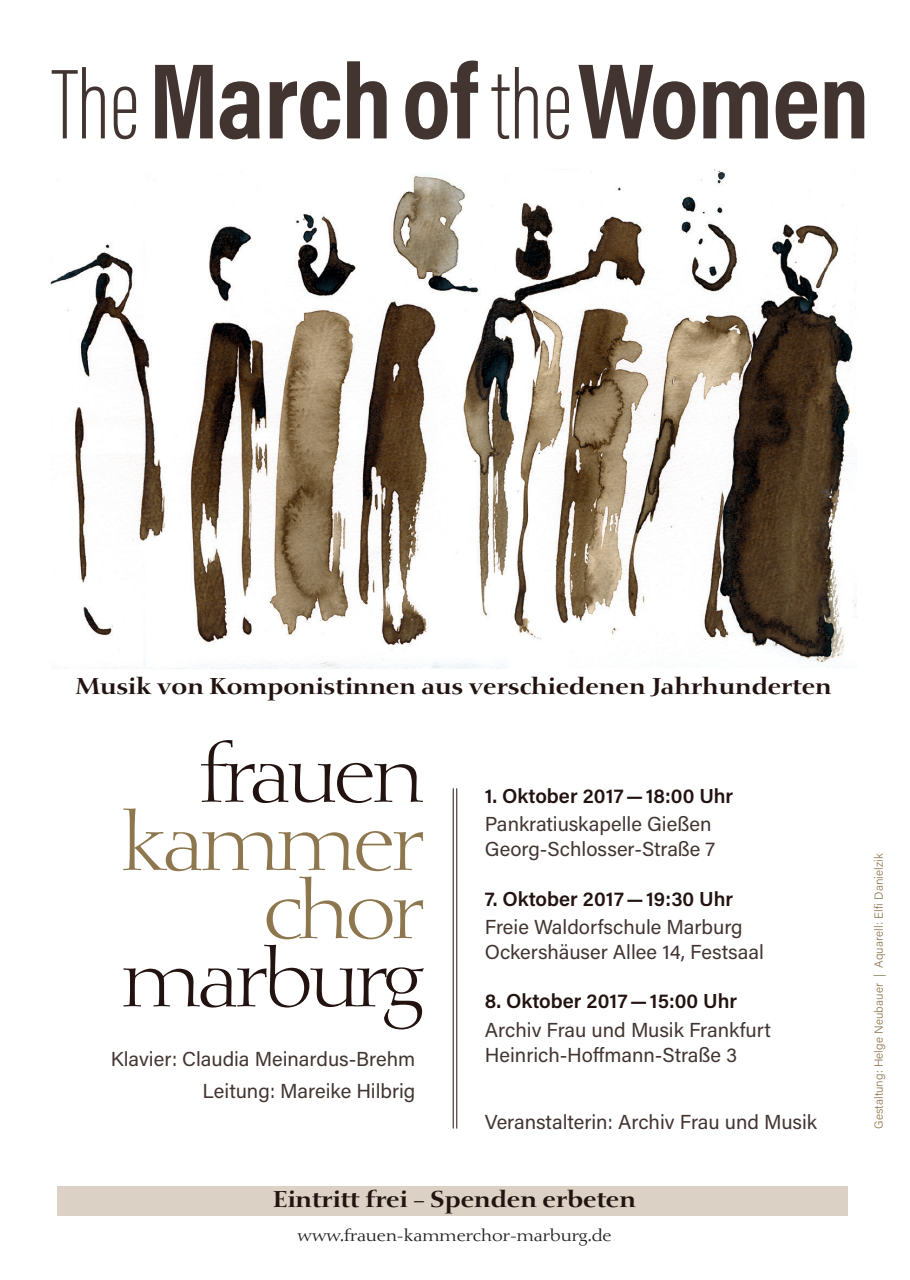
<style>
.page{position:relative;width:910px;height:1280px;background:#fff}
.page>*{position:absolute;margin:0;border:0;box-sizing:border-box;transform-origin:0 0}
.t1{font:700 108.6px "Acumin Pro Cond";letter-spacing:-.01em;color:#423531}
.t2{font:300 83.1px "Diotima Classic LT Pro";letter-spacing:-.05em;color:#221310}
.t3{font:300 83.1px "Diotima Classic LT Pro";letter-spacing:-.05em;color:#8e774f}
.t4{font:700 23.4px "Diotima Classic LT Pro";color:#221310}
.Loc__Perso{font:20.25px "Acumin Pro";color:#423531}
.Date{font:600 20.25px "Acumin Pro";letter-spacing:.005em;color:#221310}
.t5{font:17.1px "Diotima Classic LT Pro";color:#231f20}
.t6{font:300 11.7px "Acumin Pro";letter-spacing:.01em;color:#8e774f}
.s1{font-family:"Acumin Pro Extra Cond";font-weight:200;font-size:102.3px}
</style>
<div class="page">
<div style="left:57px;top:1186px;width:790px;height:29px;background:#dbd1c4"></div>
<img style="left:50px;top:169px;width:806px;height:500px">
<hr style="left:456px;top:788px;width:1px;height:340px;background:#221310">
<hr style="left:453px;top:788px;width:1px;height:340px;background:#221310">
<p class="t1" style="left:52px;top:29px;width:819px"><span class="s1">The</span> Marchof <span class="s1">the</span>Women</p>
<p class="t4" style="left:76px;top:673px;width:758px">Musik von Komponistinnen aus verschiedenen Jahrhunderten</p>
<p class="t2" style="left:199px;top:726px;width:227px">frauen</p>
<p class="t3" style="left:121px;top:795px;width:305px">kammer</p>
<p class="t3" style="left:263px;top:863px;width:163px">chor</p>
<p class="t2" style="left:121px;top:931px;width:304px">marburg</p>
<p class="Date" style="left:485px;top:782px;width:250px">1. Oktober 2017—18:00 Uhr</p>
<p class="Loc__Perso" style="left:485px;top:810px;width:228px">Pankratiuskapelle Gießen</p>
<p class="Loc__Perso" style="left:485px;top:835px;width:232px">Georg-Schlosser-Straße 7</p>
<p class="Date" style="left:485px;top:884px;width:250px">7. Oktober 2017—19:30 Uhr</p>
<p class="Loc__Perso" style="left:485px;top:913px;width:259px">Freie Waldorfschule Marburg</p>
<p class="Loc__Perso" style="left:485px;top:938px;width:281px">Ockershäuser Allee 14, Festsaal</p>
<p class="Date" style="left:485px;top:987px;width:254px">8. Oktober 2017—15:00 Uhr</p>
<p class="Loc__Perso" style="left:485px;top:1015px;width:288px">Archiv Frau und Musik Frankfurt</p>
<p class="Loc__Perso" style="left:111px;top:1045px;width:306px">Klavier: Claudia Meinardus-Brehm</p>
<p class="Loc__Perso" style="left:485px;top:1041px;width:254px">Heinrich-Hoffmann-Straße 3</p>
<p class="Loc__Perso" style="left:203px;top:1077px;width:214px">Leitung: Mareike Hilbrig</p>
<p class="Loc__Perso" style="left:485px;top:1107px;width:334px">Veranstalterin: Archiv Frau und Musik</p>
<p class="t4" style="left:273px;top:1185px;width:364px">Eintritt frei – Spenden erbeten</p>
<p class="t5" style="left:297px;top:1226px;width:316px">www.frauen-kammerchor-marburg.de</p>
<p class="t6" style="left:871px;top:1128px;width:277px;rotate:-90deg">Gestaltung: Helge Neubauer | Aquarell: Elfi Danielzik</p>
</div>
